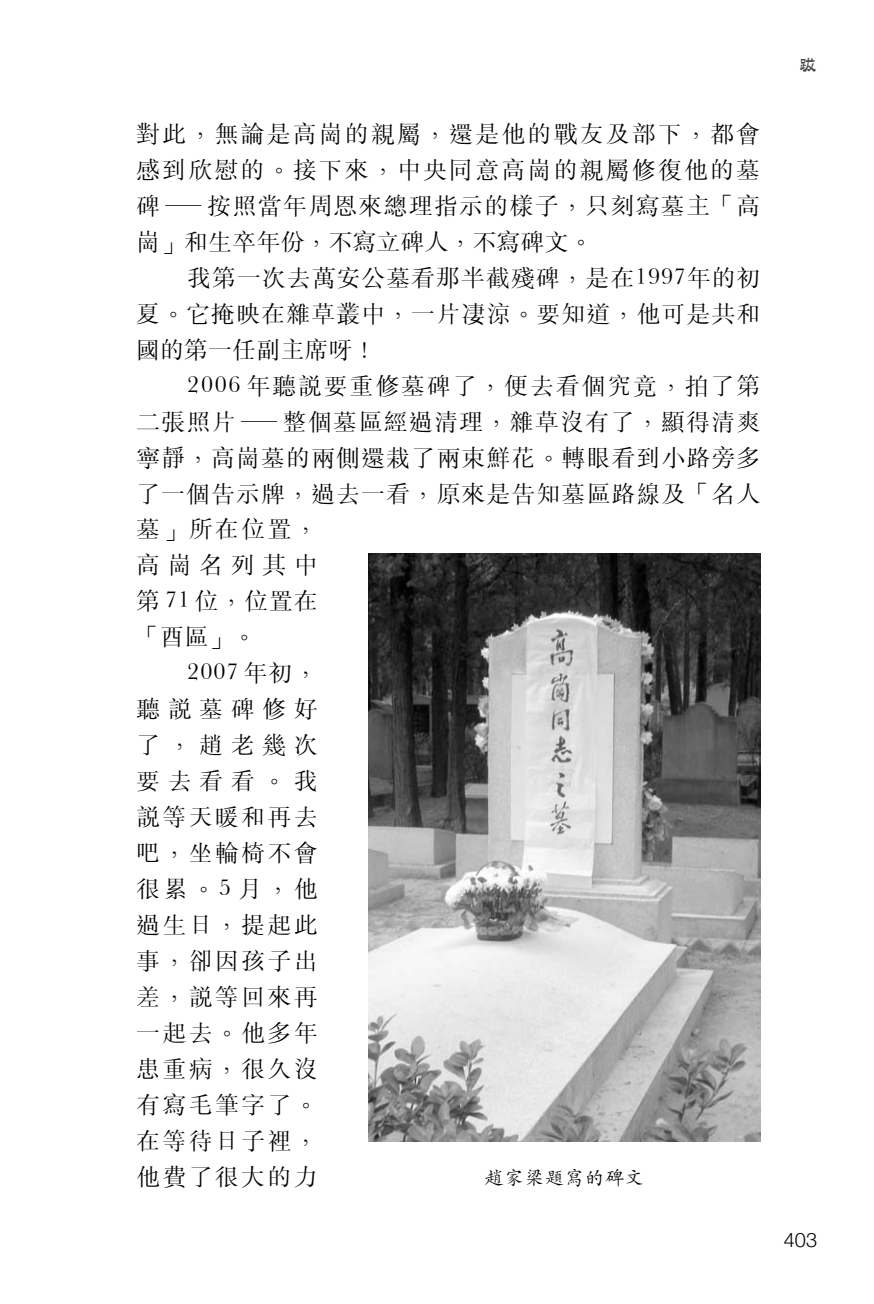
<style>
.page{position:relative;width:874px;height:1304px;background:#fff}
.page>*{position:absolute;margin:0;border:0;box-sizing:border-box;transform-origin:0 0}
.t1{font:300 24px/36px "M Sung";letter-spacing:.04em;color:#000;text-align:justify}
.t2{font:500 20px "M Kai";color:#000}
.t3{font:300 20px "Helvetica Neue";color:#000}
.t4{font:700 17.6px "M Li";color:#4c4948}
.s1{font-family:"DF Kai Shu Md HK BF";font-weight:400}
</style>
<div class="page">
<img style="left:368px;top:554px;width:392px;height:587px">
<p class="t1" style="left:136px;top:116px;width:625px">對此，無論是高崗的親屬，還是他的戰友及部下，都會感到欣慰的。接下來，中央同意高崗的親屬修復他的墓碑 — 按照當年周恩來總理指示的樣子，只刻寫墓主<span class="s1">「</span>高崗<span class="s1">」</span>和生卒年份，不寫立碑人，不寫碑文。</p>
<p class="t1" style="left:136px;top:260px;width:625px;text-indent:51px">我第一次去萬安公墓看那半截殘碑，是在1997年的初夏。它掩映在雜草叢中，一片凄涼。要知道，他可是共和國的第一任副主席呀！</p>
<p class="t1" style="left:136px;top:368px;width:625px;text-indent:51px">2006 年聽說要重修墓碑了，便去看個究竟，拍了第二張照片 — 整個墓區經過清理，雜草沒有了，顯得清爽寧靜，高崗墓的兩側還栽了兩束鮮花。轉眼看到小路旁多了一個告示牌，過去一看，原來是告知墓區路線及<span class="s1">「</span>名人</p>
<p class="t1" style="left:136px;top:511px;width:183px">墓<span class="s1">」</span>所在位置，高崗名列其中第 71 位，位置在<span class="s1">「</span>酉區<span class="s1">」</span>。</p>
<p class="t1" style="left:136px;top:655px;width:183px;text-indent:51px">2007 年初，聽說墓碑修好了，趙老幾次要去看看。我說等天暖和再去吧，坐輪椅不會很累。5 月，他過生日，提起此事，卻因孩子出差，說等回來再一起去。他多年患重病，很久沒有寫毛筆字了。在等待日子裡，他費了很大的力</p>
<p class="t2" style="left:484px;top:1167px;width:161px">趙家梁題寫的碑文</p>
<p class="t4" style="left:799px;top:55px;width:19px">跋</p>
<p class="t3" style="left:783px;top:1228px;width:35px">403</p>
</div>
